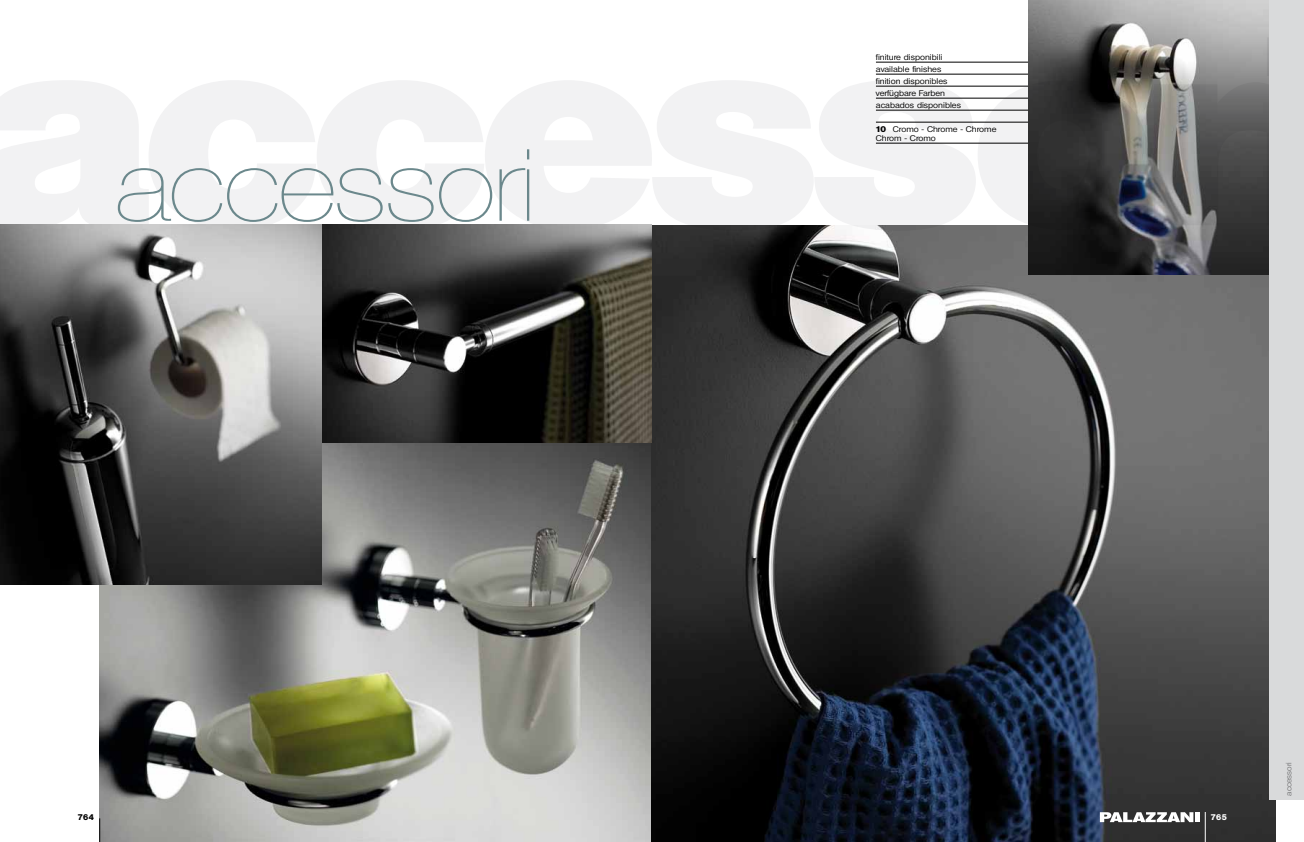
<style>
.page{position:relative;width:1304px;height:842px;background:#fff}
.page>*{position:absolute;margin:0;border:0;box-sizing:border-box;transform-origin:0 0}
.t1{font:200 100px "Helvetica Neue";letter-spacing:-.02em;color:#6b888c;scale:1.15 1}
.t2{font:500 8px/12px "Olympia";color:#000;scale:1.1 1}
.t3{font:800 8px "Olympia";color:#000}
.t4{font:800 8px "Olympia";color:#fff}
.t5{font:300 7.5px "Olympia";color:#58585a;scale:1.1 1}
.s1{font-weight:800}
</style>
<div class="page">
<img style="left:99px;top:441px;width:553px;height:401px">
<img style="left:652px;top:225px;width:624px;height:617px">
<img style="left:1028px;top:0;width:242px;height:275px">
<hr style="left:1205px;top:812px;width:1px;height:30px;background:#fff">
<svg style="left:99px;top:818px;width:1px;height:24px"></svg>
<hr style="left:1195px;top:812px;width:4px;height:10px;background:#fff">
<svg style="left:1100px;top:812px;width:93px;height:10px"></svg>
<img style="left:0;top:225px;width:321px;height:360px">
<img style="left:322px;top:225px;width:330px;height:217px">
<div style="left:1270px;top:0;width:34px;height:800px;background:#d9dadb"></div>
<hr style="left:876px;top:62px;width:152px;height:1px;background:#000">
<hr style="left:876px;top:74px;width:152px;height:1px;background:#000">
<hr style="left:876px;top:86px;width:152px;height:1px;background:#000">
<hr style="left:876px;top:98px;width:152px;height:1px;background:#000">
<hr style="left:876px;top:110px;width:152px;height:1px;background:#000">
<hr style="left:876px;top:122px;width:152px;height:1px;background:#000">
<hr style="left:876px;top:143px;width:152px;height:1px;background:#000">
<h1 class="t1" style="left:115px;top:128px;width:367px">accessori</h1>
<p class="t2" style="left:876px;top:52px;width:79px">finiture disponibili available finishes finition disponibles verfügbare Farben acabados disponibles</p>
<p class="t2" style="left:876px;top:125px;width:111px;line-height:9px"><span class="s1">10</span> Cromo - Chrome - Chrome<br>Chrom - Cromo</p>
<p class="t3" style="left:78px;top:813px;width:18px">764</p>
<p class="t4" style="left:1211px;top:813px;width:18px">765</p>
<p class="t5" style="left:1284px;top:796px;width:32px;rotate:-90deg">accessori</p>
</div>
